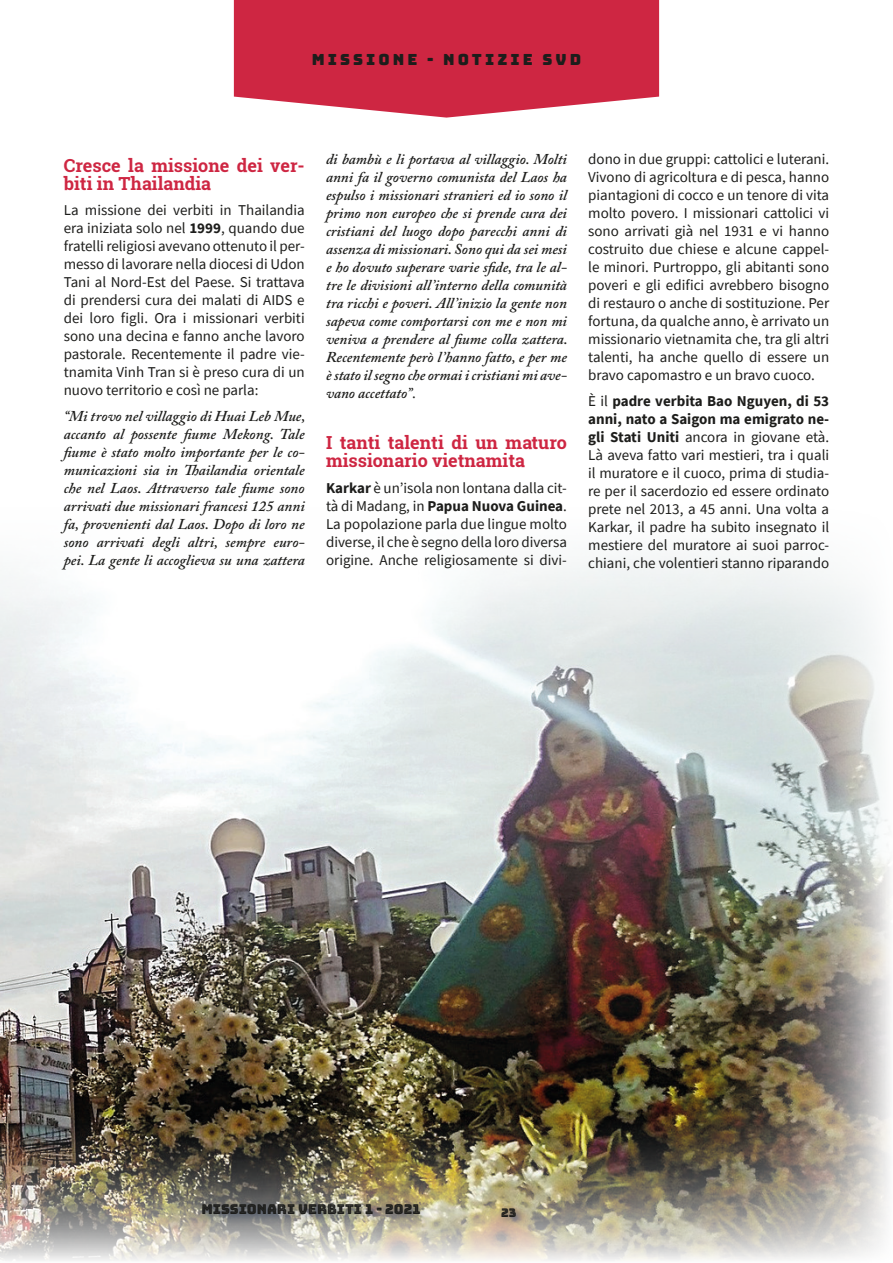
<style>
.page{position:relative;width:893px;height:1263px;background:#fff}
.page>*{position:absolute;margin:0;border:0;box-sizing:border-box;transform-origin:0 0}
.Corpo_del_testo_-_Co{font:700 18px/18px "Roboto Slab";color:#ce2642}
.Intestazione_sezione{font:15.3px "Bungee";letter-spacing:.2em;color:#1d1d1b}
.Corpo_del_testo_-_Co-2{font:15px/18px "Source Sans Pro";color:#1d1d1b;text-align:justify}
.Corpo_del_testo_-_Co-3{font:italic 600 15px/18px "Adobe Caslon Pro";color:#1d1d1b;text-align:justify}
.t1{font:13.5px "Bungee Inline";color:#1d1d1b}
.t2{font:12px "Bungee Inline";color:#1d1d1b}
.s1{font-weight:700}
.s2{font-family:"Source Sans Pro";font-weight:400;font-style:normal}
</style>
<div class="page">
<img style="left:0;top:556px;width:891px;height:705px">
<div style="left:196px;top:1200px;width:234px;height:26px;background:#1e345a;opacity:.5"></div>
<div style="left:496px;top:1203px;width:30px;height:25px;background:#1e345a;opacity:.5"></div>
<svg style="left:234px;top:0;width:425px;height:118px;background:#d23a53"></svg>
<p class="Intestazione_sezione" style="left:312px;top:51px;width:271px">MISSIONE - NOTIZIE SVD</p>
<p class="Corpo_del_testo_-_Co" style="left:64px;top:156px;width:242px">Cresce la missione dei ver&shy;biti in Thailandia</p>
<p class="Corpo_del_testo_-_Co-2" style="left:64px;top:201px;width:242px">La missione dei verbiti in Thailandia era iniziata solo nel <span class="s1">1999</span>, quando due fratelli religiosi avevano ottenuto il per&shy;messo di lavorare nella diocesi di Udon Tani al Nord-Est del Paese. Si trattava di prendersi cura dei malati di AIDS e dei loro figli. Ora i missionari verbiti sono una decina e fanno anche lavoro pastorale. Recentemente il padre vie&shy;tnamita Vinh Tran si è preso cura di un nuovo territorio e così ne parla:</p>
<p class="Corpo_del_testo_-_Co-3" style="left:64px;top:407px;width:243px">“Mi trovo nel villaggio di Huai Leb Mue, accanto al possente fiume Mekong. Tale fiume è stato molto importante per le co&shy;municazioni sia in Thailandia orientale che nel Laos. Attraverso tale fiume sono arrivati due missionari francesi 125 anni fa, provenienti dal Laos. Dopo di loro ne sono arrivati degli altri, sempre euro&shy;pei. La gente li accoglieva su una zattera</p>
<p class="Corpo_del_testo_-_Co-3" style="left:326px;top:150px;width:243px">di bambù e li portava al villaggio. Molti anni fa il governo comunista del Laos ha espulso i missionari stranieri ed io sono il primo non europeo che si prende cura dei cristiani del luogo dopo parecchi anni di assenza di missionari. Sono qui da sei mesi e ho dovuto superare varie sfide, tra le al&shy;tre le divisioni all’interno della comunità tra ricchi e poveri. All’inizio la gente non sapeva come comportarsi con me e non mi veniva a prendere al fiume colla zattera.<br>Recentemente però l’hanno fatto, e per me è stato il segno che ormai i cristiani mi ave&shy;vano accettato”<span class="s2">.</span></p>
<p class="Corpo_del_testo_-_Co" style="left:326px;top:433px;width:242px">I tanti talenti di un maturo missionario vietnamita</p>
<p class="Corpo_del_testo_-_Co-2" style="left:326px;top:478px;width:242px"><span class="s1">Karkar</span> è un’isola non lontana dalla cit&shy;tà di Madang, in <span class="s1">Papua Nuova Guinea</span>.<br>La popolazione parla due lingue molto diverse, il che è segno della loro diversa origine. Anche religiosamente si divi-</p>
<p class="Corpo_del_testo_-_Co-2" style="left:588px;top:150px;width:242px">dono in due gruppi: cattolici e luterani.<br>Vivono di agricoltura e di pesca, hanno piantagioni di cocco e un tenore di vita molto povero. I missionari cattolici vi sono arrivati già nel 1931 e vi hanno costruito due chiese e alcune cappel&shy;le minori. Purtroppo, gli abitanti sono poveri e gli edifici avrebbero bisogno di restauro o anche di sostituzione. Per fortuna, da qualche anno, è arrivato un missionario vietnamita che, tra gli altri talenti, ha anche quello di essere un bravo capomastro e un bravo cuoco.</p>
<p class="Corpo_del_testo_-_Co-2" style="left:588px;top:392px;width:242px">È il <span class="s1">padre verbita Bao Nguyen, di 53 anni, nato a Saigon ma emigrato ne&shy;gli Stati Uniti</span> ancora in giovane età.<br>Là aveva fatto vari mestieri, tra i quali il muratore e il cuoco, prima di studia&shy;re per il sacerdozio ed essere ordinato prete nel 2013, a 45 anni. Una volta a Karkar, il padre ha subito insegnato il mestiere del muratore ai suoi parroc&shy;chiani, che volentieri stanno riparando</p>
<p class="t1" style="left:201px;top:1202px;width:221px">MISSIONARI VERBITI 1 - 2021</p>
<p class="t2" style="left:501px;top:1206px;width:17px">23</p>
</div>
